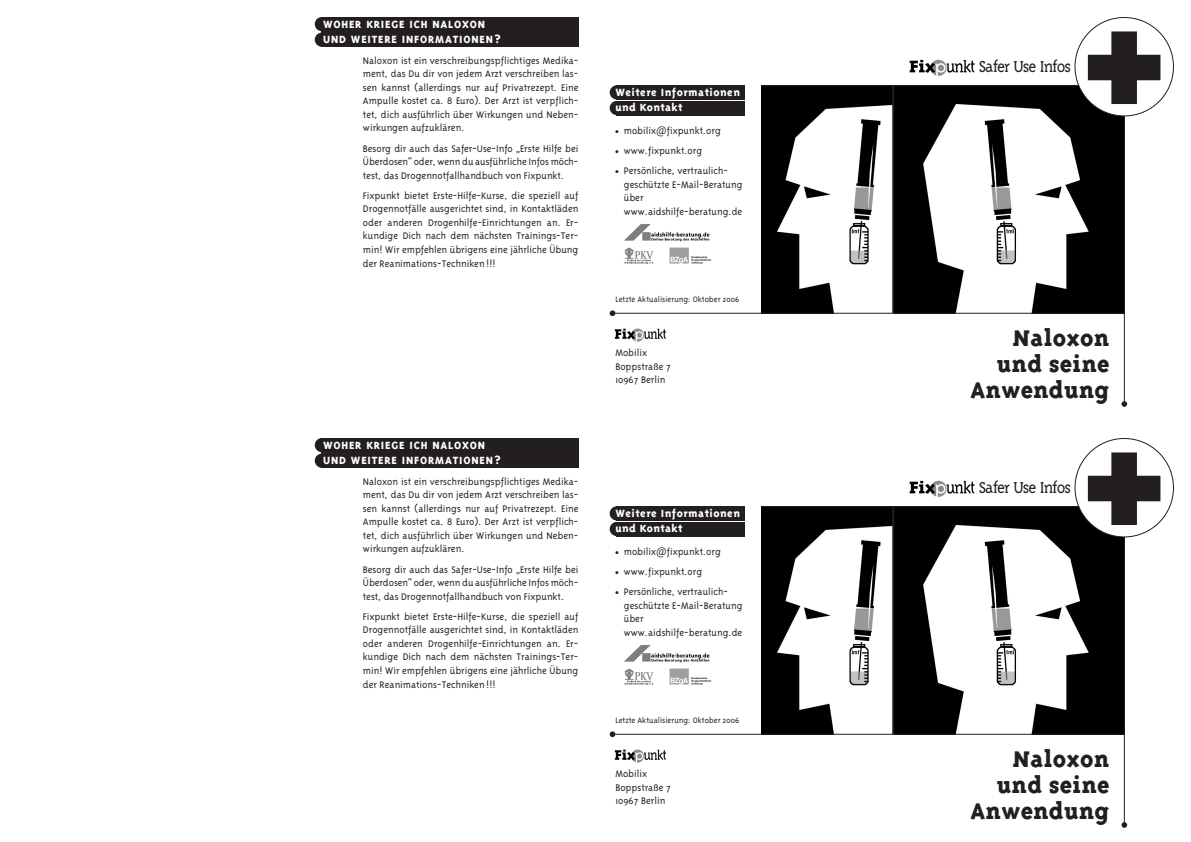
<style>
.page{position:relative;width:1191px;height:842px;background:#fff}
.page>*{position:absolute;margin:0;border:0;box-sizing:border-box;transform-origin:0 0}
.t1{font:700 224px "Triplex";color:#231f20}
.t2{font:800 26px/26px "Triplex Serif";color:#231f20;text-align:right}
.t3{font:300 18.2px "Triplex Serif";letter-spacing:-.055em;color:#231f20}
.t4{font:800 12px/15.6px "Triplex";letter-spacing:.07em;color:#fff}
.t5{font:800 12px/15.5px "Triplex";letter-spacing:.04em;color:#fff}
.t6{font:300 11px/13.5px "Triplex";color:#231f20}
.t7{font:300 9px "Triplex";color:#231f20}
.t8{font:4px "Zapf Dingbats ITC";color:#231f20}
.s1{font-family:"Strada"}
</style>
<div class="page">
<img style="left:894px;top:86px;width:229px;height:227px">
<hr style="left:1123px;top:105px;width:1px;height:296px;background:#231f20">
<svg style="left:1121px;top:401px;width:6px;height:6px"></svg>
<svg style="left:761px;top:86px;width:131px;height:227px"></svg>
<hr style="left:761px;top:85px;width:359px;height:1px;background:#231f20">
<hr style="left:612px;top:313px;width:512px;height:1px;background:#231f20">
<svg style="left:609px;top:310px;width:6px;height:6px"></svg>
<img style="left:909px;top:59px;width:66px;height:17px">
<div style="left:1075px;top:18px;width:98px;height:98px;background:#fff;border-radius:50%"></div>
<div style="left:616px;top:85px;width:128px;height:14px;background:#231f20"></div>
<div style="left:609px;top:85px;width:15px;height:14px;background:#231f20;border-radius:50%"></div>
<div style="left:616px;top:101px;width:128px;height:14px;background:#231f20"></div>
<div style="left:609px;top:101px;width:15px;height:14px;background:#231f20;border-radius:50%"></div>
<div style="left:321px;top:33px;width:257px;height:14px;background:#231f20"></div>
<div style="left:315px;top:33px;width:14px;height:14px;background:#231f20;border-radius:50%"></div>
<div style="left:321px;top:17px;width:257px;height:14px;background:#231f20"></div>
<div style="left:315px;top:17px;width:14px;height:14px;background:#231f20;border-radius:50%"></div>
<hr style="left:892px;top:86px;width:2px;height:227px;background:#231f20">
<img style="left:614px;top:328px;width:53px;height:14px">
<img style="left:624px;top:224px;width:86px;height:18px">
<img style="left:669px;top:247px;width:43px;height:17px">
<img style="left:624px;top:247px;width:30px;height:17px">
<img style="left:894px;top:507px;width:229px;height:227px">
<hr style="left:1123px;top:526px;width:1px;height:296px;background:#231f20">
<svg style="left:1121px;top:822px;width:6px;height:6px"></svg>
<svg style="left:761px;top:507px;width:131px;height:227px"></svg>
<hr style="left:761px;top:506px;width:359px;height:1px;background:#231f20">
<hr style="left:612px;top:734px;width:512px;height:1px;background:#231f20">
<svg style="left:609px;top:731px;width:6px;height:6px"></svg>
<img style="left:909px;top:480px;width:66px;height:17px">
<div style="left:1075px;top:438px;width:98px;height:99px;background:#fff;border-radius:50%"></div>
<div style="left:616px;top:506px;width:128px;height:14px;background:#231f20"></div>
<div style="left:609px;top:506px;width:15px;height:14px;background:#231f20;border-radius:50%"></div>
<div style="left:616px;top:522px;width:128px;height:14px;background:#231f20"></div>
<div style="left:609px;top:522px;width:15px;height:14px;background:#231f20;border-radius:50%"></div>
<div style="left:321px;top:454px;width:257px;height:14px;background:#231f20"></div>
<div style="left:315px;top:454px;width:14px;height:14px;background:#231f20;border-radius:50%"></div>
<div style="left:321px;top:438px;width:257px;height:14px;background:#231f20"></div>
<div style="left:315px;top:438px;width:14px;height:14px;background:#231f20;border-radius:50%"></div>
<hr style="left:892px;top:507px;width:2px;height:227px;background:#231f20">
<img style="left:614px;top:749px;width:53px;height:14px">
<img style="left:624px;top:645px;width:86px;height:18px">
<img style="left:669px;top:668px;width:43px;height:17px">
<img style="left:624px;top:668px;width:30px;height:17px">
<p class="t4" style="left:323px;top:16px;width:179px">WOHER KRIEGE ICH NALOXON<br>UND WEITERE INFORMATIONEN?</p>
<p class="t6" style="left:363px;top:54px;width:217px;text-align:justify">Naloxon ist ein verschreibungspflichtiges Medika&shy;ment, das Du dir von jedem Arzt verschreiben las&shy;sen kannst (allerdings nur auf Privatrezept. Eine Ampulle kostet ca. 8 Euro). Der Arzt ist verpflich&shy;tet, dich ausführlich über Wirkungen und Neben&shy;wirkungen aufzuklären.</p>
<p class="t6" style="left:363px;top:142px;width:217px;text-align:justify">Besorg dir auch das Safer-Use-Info <span class="s1">„</span>Erste Hilfe bei Überdosen<span class="s1">“</span> oder, wenn du ausführliche Infos möch&shy;test, das Drogennotfallhandbuch von Fixpunkt.</p>
<p class="t6" style="left:363px;top:189px;width:217px;text-align:justify">Fixpunkt bietet Erste-Hilfe-Kurse, die speziell auf Drogennotfälle ausgerichtet sind, in Kontaktläden oder anderen Drogenhilfe-Einrichtungen an. Er&shy;kundige Dich nach dem nächsten Trainings-Ter&shy;min! Wir empfehlen übrigens eine jährliche Übung der Reanimations-Techniken !!!</p>
<p class="t4" style="left:323px;top:437px;width:179px">WOHER KRIEGE ICH NALOXON<br>UND WEITERE INFORMATIONEN?</p>
<p class="t6" style="left:363px;top:475px;width:217px;text-align:justify">Naloxon ist ein verschreibungspflichtiges Medika&shy;ment, das Du dir von jedem Arzt verschreiben las&shy;sen kannst (allerdings nur auf Privatrezept. Eine Ampulle kostet ca. 8 Euro). Der Arzt ist verpflich&shy;tet, dich ausführlich über Wirkungen und Neben&shy;wirkungen aufzuklären.</p>
<p class="t6" style="left:363px;top:563px;width:217px;text-align:justify">Besorg dir auch das Safer-Use-Info <span class="s1">„</span>Erste Hilfe bei Überdosen<span class="s1">“</span> oder, wenn du ausführliche Infos möch&shy;test, das Drogennotfallhandbuch von Fixpunkt.</p>
<p class="t6" style="left:363px;top:610px;width:217px;text-align:justify">Fixpunkt bietet Erste-Hilfe-Kurse, die speziell auf Drogennotfälle ausgerichtet sind, in Kontaktläden oder anderen Drogenhilfe-Einrichtungen an. Er&shy;kundige Dich nach dem nächsten Trainings-Ter&shy;min! Wir empfehlen übrigens eine jährliche Übung der Reanimations-Techniken !!!</p>
<p class="t5" style="left:615px;top:84px;width:126px">Weitere Informationen und Kontakt</p>
<p class="t8" style="left:615px;top:129px;width:5px">●</p>
<p class="t8" style="left:615px;top:150px;width:5px">●</p>
<p class="t8" style="left:615px;top:170px;width:5px">●</p>
<p class="t6" style="left:624px;top:120px;width:106px;line-height:20.2px">mobilix<span class="s1">@</span>fixpunkt.org www.fixpunkt.org<br>Persönliche, vertraulich-</p>
<p class="t6" style="left:624px;top:178px;width:120px">geschützte E-Mail-Beratung</p>
<p class="t6" style="left:624px;top:191px;width:120px">über www.aidshilfe-beratung.de</p>
<p class="t7" style="left:615px;top:295px;width:125px">Letzte Aktualisierung: Oktober 2006</p>
<p class="t6" style="left:615px;top:346px;width:57px">Mobilix<br>Boppstraße 7<br>10967 Berlin</p>
<p class="t5" style="left:615px;top:505px;width:126px">Weitere Informationen und Kontakt</p>
<p class="t8" style="left:615px;top:550px;width:5px">●</p>
<p class="t8" style="left:615px;top:571px;width:5px">●</p>
<p class="t8" style="left:615px;top:591px;width:5px">●</p>
<p class="t6" style="left:624px;top:541px;width:106px;line-height:20.2px">mobilix<span class="s1">@</span>fixpunkt.org www.fixpunkt.org<br>Persönliche, vertraulich-</p>
<p class="t6" style="left:624px;top:599px;width:120px">geschützte E-Mail-Beratung</p>
<p class="t6" style="left:624px;top:612px;width:120px">über www.aidshilfe-beratung.de</p>
<p class="t7" style="left:615px;top:716px;width:125px">Letzte Aktualisierung: Oktober 2006</p>
<p class="t6" style="left:615px;top:767px;width:57px">Mobilix<br>Boppstraße 7<br>10967 Berlin</p>
<h3 class="t3" style="left:978px;top:56px;width:94px">Safer Use Infos</h3>
<h1 class="t1" style="left:1073px;top:-44px;width:103px">+</h1>
<h2 class="t2" style="left:970px;top:324px;width:140px">Naloxon und seine<br>Anwendung</h2>
<h3 class="t3" style="left:978px;top:477px;width:94px">Safer Use Infos</h3>
<h1 class="t1" style="left:1073px;top:377px;width:103px">+</h1>
<h2 class="t2" style="left:970px;top:745px;width:140px">Naloxon und seine<br>Anwendung</h2>
</div>
